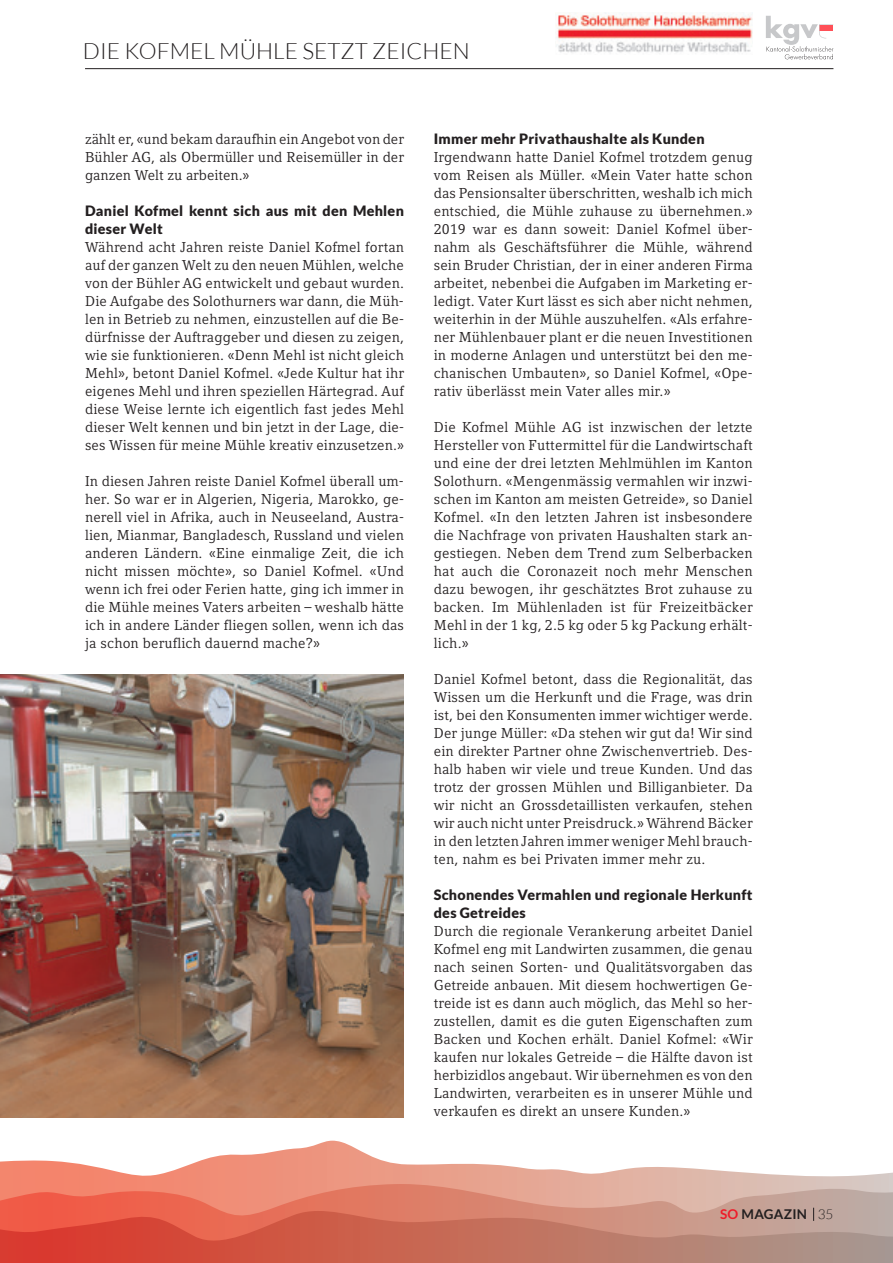
<style>
.page{position:relative;width:893px;height:1263px;background:#fff}
.page>*{position:absolute;margin:0;border:0;box-sizing:border-box;transform-origin:0 0}
.t1{font:300 22.5px "Lato";color:#231f20}
.t2{font:14.25px/18px "Compatil Letter LT Pro";letter-spacing:.01em;color:#231f20;text-align:justify}
.t3{font:900 14.25px/18px "Lato";letter-spacing:.02em;color:#231f20}
.t4{font:700 13.5px "Lato";letter-spacing:.02em;color:#231f20}
.s1{color:#ee1b29}
.s2{font-weight:300}
</style>
<div class="page">
<svg style="left:0;top:1141px;width:893px;height:43px"></svg>
<svg style="left:0;top:1184px;width:893px;height:27px;background:#e0907e"></svg>
<svg style="left:0;top:1211px;width:893px;height:52px;background:#ca705f"></svg>
<svg style="left:813px;top:1208px;width:1px;height:13px"></svg>
<hr style="left:85px;top:68px;width:748px;height:1px;background:#231f20">
<img style="left:556px;top:13px;width:197px;height:40px">
<svg style="left:766px;top:16px;width:67px;height:43px"></svg>
<img style="left:0;top:674px;width:404px;height:443px">
<h1 class="t1" style="left:83px;top:39px;width:388px">DIE KOFMEL MÜHLE SETZT ZEICHEN</h1>
<p class="t2" style="left:85px;top:130px;width:320px">zählt er, «und bekam daraufhin ein Angebot von der Bühler AG, als Obermüller und Reisemüller in der ganzen Welt zu arbeiten.»</p>
<p class="t3" style="left:85px;top:201px;width:320px">Daniel Kofmel kennt sich aus mit den Mehlen dieser Welt</p>
<p class="t2" style="left:85px;top:238px;width:320px">Während acht Jahren reiste Daniel Kofmel fortan auf der ganzen Welt zu den neuen Mühlen, welche von der Bühler AG entwickelt und gebaut wurden.<br>Die Aufgabe des Solothurners war dann, die Müh&shy;len in Betrieb zu nehmen, einzustellen auf die Be&shy;dürfnisse der Auftraggeber und diesen zu zeigen, wie sie funktionieren. «Denn Mehl ist nicht gleich Mehl», betont Daniel Kofmel. «Jede Kultur hat ihr eigenes Mehl und ihren speziellen Härtegrad. Auf diese Weise lernte ich eigentlich fast jedes Mehl dieser Welt kennen und bin jetzt in der Lage, die&shy;ses Wissen für meine Mühle kreativ einzusetzen.»</p>
<p class="t2" style="left:85px;top:472px;width:320px">In diesen Jahren reiste Daniel Kofmel überall um&shy;her. So war er in Algerien, Nigeria, Marokko, ge&shy;nerell viel in Afrika, auch in Neuseeland, Austra&shy;lien, Mianmar, Bangladesch, Russland und vielen anderen Ländern. «Eine einmalige Zeit, die ich nicht missen möchte», so Daniel Kofmel. «Und wenn ich frei oder Ferien hatte, ging ich immer in die Mühle meines Vaters arbeiten – weshalb hätte ich in andere Länder fliegen sollen, wenn ich das ja schon beruflich dauernd mache?»</p>
<p class="t3" style="left:434px;top:129px;width:272px">Immer mehr Privathaushalte als Kunden</p>
<p class="t2" style="left:434px;top:148px;width:320px">Irgendwann hatte Daniel Kofmel trotzdem genug vom Reisen als Müller. «Mein Vater hatte schon das Pensionsalter überschritten, weshalb ich mich entschied, die Mühle zuhause zu übernehmen.» 2019 war es dann soweit: Daniel Kofmel über&shy;nahm als Geschäftsführer die Mühle, während sein Bruder Christian, der in einer anderen Firma arbeitet, nebenbei die Aufgaben im Marketing er&shy;ledigt. Vater Kurt lässt es sich aber nicht nehmen, weiterhin in der Mühle auszuhelfen. «Als erfahre&shy;ner Mühlenbauer plant er die neuen Investitionen in moderne Anlagen und unterstützt bei den me&shy;chanischen Umbauten», so Daniel Kofmel, «Ope&shy;rativ überlässt mein Vater alles mir.»</p>
<p class="t2" style="left:434px;top:418px;width:320px">Die Kofmel Mühle AG ist inzwischen der letzte Hersteller von Futtermittel für die Landwirtschaft und eine der drei letzten Mehlmühlen im Kanton Solothurn. «Mengenmässig vermahlen wir inzwi&shy;schen im Kanton am meisten Getreide», so Daniel Kofmel. «In den letzten Jahren ist insbesondere die Nachfrage von privaten Haushalten stark an&shy;gestiegen. Neben dem Trend zum Selberbacken hat auch die Coronazeit noch mehr Menschen dazu bewogen, ihr geschätztes Brot zuhause zu backen. Im Mühlenladen ist für Freizeitbäcker Mehl in der 1 kg, 2.5 kg oder 5 kg Packung erhält&shy;lich.»</p>
<p class="t2" style="left:434px;top:670px;width:320px">Daniel Kofmel betont, dass die Regionalität, das Wissen um die Herkunft und die Frage, was drin ist, bei den Konsumenten immer wichtiger werde.<br>Der junge Müller: «Da stehen wir gut da! Wir sind ein direkter Partner ohne Zwischenvertrieb. Des&shy;halb haben wir viele und treue Kunden. Und das trotz der grossen Mühlen und Billiganbieter. Da wir nicht an Grossdetaillisten verkaufen, stehen wir auch nicht unter Preisdruck.» Während Bäcker in den letzten Jahren immer weniger Mehl brauch&shy;ten, nahm es bei Privaten immer mehr zu.</p>
<p class="t3" style="left:434px;top:885px;width:320px">Schonendes Vermahlen und regionale Herkunft des Getreides</p>
<p class="t2" style="left:434px;top:922px;width:320px">Durch die regionale Verankerung arbeitet Daniel Kofmel eng mit Landwirten zusammen, die genau nach seinen Sorten- und Qualitätsvorgaben das Getreide anbauen. Mit diesem hochwertigen Ge&shy;treide ist es dann auch möglich, das Mehl so her&shy;zustellen, damit es die guten Eigenschaften zum Backen und Kochen erhält. Daniel Kofmel: «Wir kaufen nur lokales Getreide – die Hälfte davon ist herbizidlos angebaut. Wir übernehmen es von den Landwirten, verarbeiten es in unserer Mühle und verkaufen es direkt an unsere Kunden.»</p>
<p class="t4" style="left:720px;top:1206px;width:115px"><span class="s1">SO</span> MAGAZIN <span class="s2">35</span></p>
</div>
